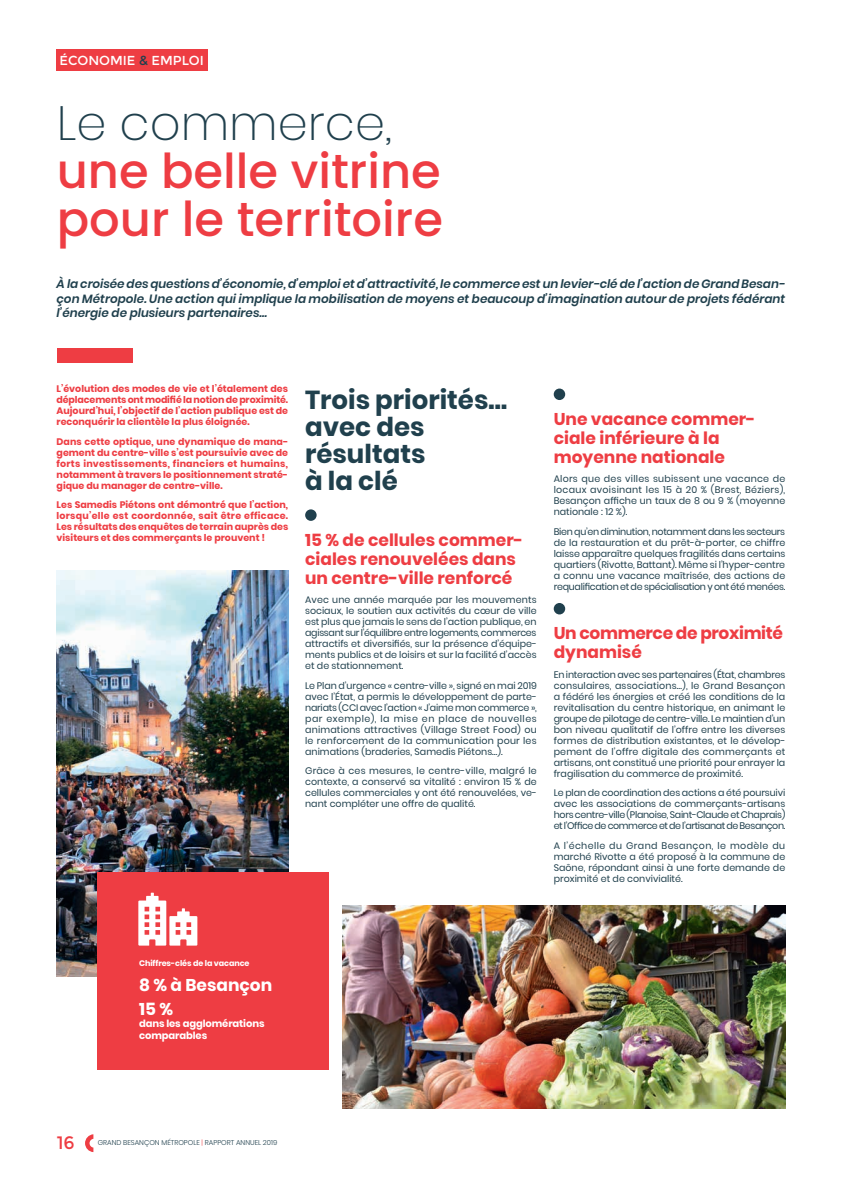
<style>
.page{position:relative;width:842px;height:1191px;background:#fff}
.page>*{position:absolute;margin:0;border:0;box-sizing:border-box;transform-origin:0 0}
.t1{font:500 48px/48px "Poppins";color:#ee3d43}
.t2{font:200 48px "Poppins";color:#20404d}
.t3{font:700 26px/27px "Poppins";color:#20404d}
.t4{font:18px "Montserrat";color:#ee3d43}
.t5{font:700 17px/19px "Poppins";color:#ee3d43}
.t6{font:700 17px/19px "Poppins";letter-spacing:-.02em;color:#ee3d43}
.t7{font:700 17px/24.7px "Poppins";color:#fff}
.t8{font:13px "Montserrat";color:#fff}
.t9{font:italic 600 12px/14.4px "Poppins";color:#20404d;text-align:justify}
.t10{font:700 10px/12px "Poppins";letter-spacing:-.01em;color:#fff}
.t11{font:9.5px/11px "Poppins";color:#20404d;text-align:justify}
.t12{font:700 9.5px/11px "Poppins";color:#ee3d43;text-align:justify}
.t13{font:700 8px "Poppins";letter-spacing:-.01em;color:#fff}
.t14{font:300 7px "Poppins";color:#20404d}
.s1{color:#20404d}
.s2{color:#ee3d43}
</style>
<div class="page">
<div style="left:305px;top:509px;width:12px;height:12px;background:#20404d;border-radius:50%"></div>
<div style="left:554px;top:388px;width:11px;height:12px;background:#20404d;border-radius:50%"></div>
<div style="left:554px;top:603px;width:11px;height:11px;background:#20404d;border-radius:50%"></div>
<div style="left:57px;top:348px;width:76px;height:15px;background:#ee3d43"></div>
<img style="left:57px;top:571px;width:231px;height:405px">
<img style="left:342px;top:905px;width:443px;height:203px">
<div style="left:98px;top:872px;width:231px;height:197px;background:#ee3d43"></div>
<svg style="left:138px;top:892px;width:59px;height:53px"></svg>
<svg style="left:85px;top:1134px;width:8px;height:18px"></svg>
<div style="left:57px;top:49px;width:151px;height:22px;background:#ee3d43"></div>
<h3 class="t8" style="left:60px;top:53px;width:146px">ÉCONOMIE <span class="s1">&amp;</span> EMPLOI</h3>
<h1 class="t2" style="left:57px;top:95px;width:337px">Le commerce,</h1>
<h1 class="t1" style="left:57px;top:147px;width:388px">une belle vitrine pour le territoire</h1>
<p class="t9" style="left:57px;top:277px;width:730px">À la croisée des questions d’économie, d’emploi et d’attractivité, le commerce est un levier-clé de l’action de Grand Besan&shy;çon Métropole. Une action qui implique la mobilisation de moyens et beaucoup d’imagination autour de projets fédérant l’énergie de plusieurs partenaires…</p>
<p class="t12" style="left:57px;top:383px;width:233px">L’évolution des modes de vie et l’étalement des déplacements ont modifié la notion de proximité.<br>Aujourd’hui, l’objectif de l’action publique est de reconquérir la clientèle la plus éloignée.</p>
<p class="t12" style="left:57px;top:436px;width:233px">Dans cette optique, une dynamique de mana&shy;gement du centre-ville s’est poursuivie avec de forts investissements, financiers et humains, notamment à travers le positionnement straté&shy;gique du manager de centre-ville.</p>
<p class="t12" style="left:57px;top:499px;width:233px">Les Samedis Piétons ont démontré que l’action, lorsqu’elle est coordonnée, sait être efficace.<br>Les résultats des enquêtes de terrain auprès des visiteurs et des commerçants le prouvent !</p>
<h2 class="t3" style="left:305px;top:387px;width:204px">Trois priorités… avec des résultats<br>à la clé</h2>
<h3 class="t5" style="left:305px;top:530px;width:219px">15 % de cellules commer&shy;ciales renouvelées dans un centre-ville renforcé</h3>
<p class="t11" style="left:305px;top:594px;width:233px">Avec une année marquée par les mouvements sociaux, le soutien aux activités du cœur de ville est plus que jamais le sens de l’action publique, en agissant sur l’équilibre entre logements, commerces attractifs et diversifiés, sur la présence d’équipe&shy;ments publics et de loisirs et sur la facilité d’accès et de stationnement.</p>
<p class="t11" style="left:305px;top:680px;width:233px">Le Plan d’urgence « centre-ville », signé en mai 2019 avec l’État, a permis le développement de parte&shy;nariats (CCI avec l’action « J’aime mon commerce », par exemple), la mise en place de nouvelles animations attractives (Village Street Food) ou le renforcement de la communication pour les animations (braderies, Samedis Piétons…).</p>
<p class="t11" style="left:305px;top:765px;width:233px">Grâce à ces mesures, le centre-ville, malgré le contexte, a conservé sa vitalité : environ 15 % de cellules commerciales y ont été renouvelées, ve&shy;nant compléter une offre de qualité.</p>
<h3 class="t5" style="left:554px;top:409px;width:203px">Une vacance commer&shy;ciale inférieure à la moyenne nationale</h3>
<p class="t11" style="left:554px;top:473px;width:233px">Alors que des villes subissent une vacance de locaux avoisinant les 15 à 20 % (Brest, Béziers), Besançon affiche un taux de 8 ou 9 % (moyenne nationale : 12 %).</p>
<p class="t11" style="left:554px;top:526px;width:233px">Bien qu’en diminution, notamment dans les secteurs de la restauration et du prêt-à-porter, ce chiffre laisse apparaître quelques fragilités dans certains quartiers (Rivotte, Battant). Même si l’hyper-centre a connu une vacance maîtrisée, des actions de requalification et de spécialisation y ont été menées.</p>
<h3 class="t6" style="left:554px;top:624px;width:231px">Un commerce de proximité dynamisé</h3>
<p class="t11" style="left:554px;top:669px;width:233px">En interaction avec ses partenaires (État, chambres consulaires, associations…), le Grand Besançon a fédéré les énergies et créé les conditions de la revitalisation du centre historique, en animant le groupe de pilotage de centre-ville. Le maintien d’un bon niveau qualitatif de l’offre entre les diverses formes de distribution existantes, et le dévelop&shy;pement de l’offre digitale des commerçants et artisans, ont constitué une priorité pour enrayer la fragilisation du commerce de proximité.</p>
<p class="t11" style="left:554px;top:787px;width:233px">Le plan de coordination des actions a été poursuivi avec les associations de commerçants-artisans hors centre-ville (Planoise, Saint-Claude et Chaprais) et l’Office de commerce et de l’artisanat de Besançon.</p>
<p class="t11" style="left:554px;top:840px;width:233px">A l’échelle du Grand Besançon, le modèle du marché Rivotte a été proposé à la commune de Saône, répondant ainsi à une forte demande de proximité et de convivialité.</p>
<p class="t13" style="left:139px;top:958px;width:112px">Chiffres-clés de la vacance</p>
<h3 class="t7" style="left:139px;top:972px;width:135px">8 % à Besançon<br>15 %</h3>
<p class="t10" style="left:139px;top:1018px;width:127px">dans les agglomérations comparables</p>
<h3 class="t4" style="left:57px;top:1132px;width:20px">16</h3>
<p class="t14" style="left:98px;top:1138px;width:181px">GRAND BESANÇON MÉTROPOLE <span class="s2">|</span> RAPPORT ANNUEL 2019</p>
</div>
